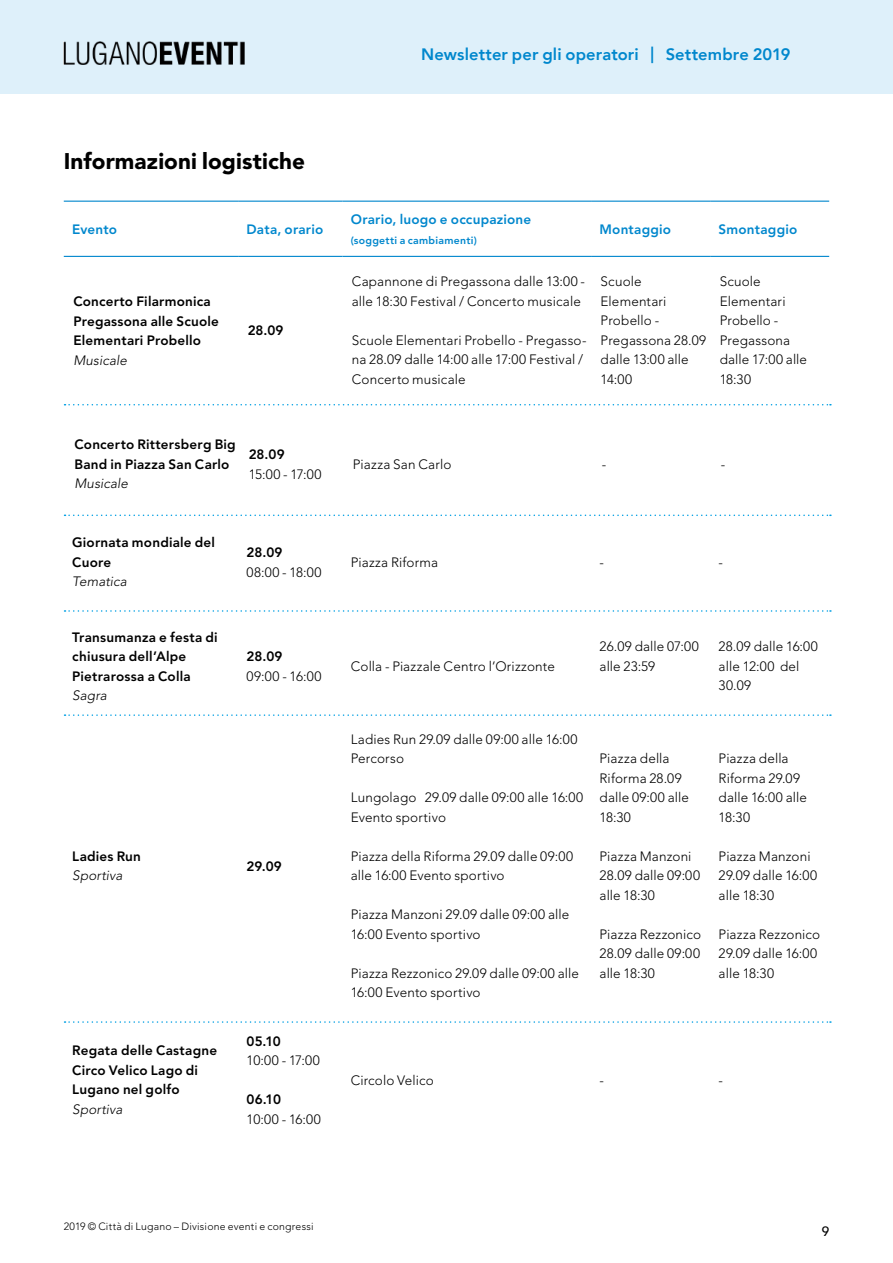
<style>
.page{position:relative;width:893px;height:1263px;background:#fff}
.page>*{position:absolute;margin:0;border:0;box-sizing:border-box;transform-origin:0 0}
.t1{font:900 22.5px "Avenir LT Std";letter-spacing:.005em;color:#000}
.t2{font:800 16.5px "Avenir";letter-spacing:.01em;color:#0087cd}
.t3{font:300 13.5px/19.5px "Avenir LT Std";letter-spacing:.01em;color:#000}
.t4{font:800 13.5px/19.5px "Avenir LT Std";letter-spacing:.015em;color:#000}
.t5{font:800 13.5px "Avenir LT Std";letter-spacing:.015em;color:#0087cd}
.t6{font:italic 300 13.5px "Avenir LT Std";letter-spacing:.005em;color:#000}
.t7{font:500 13.5px "Avenir";color:#000}
.t8{font:300 10.5px "Avenir LT Std";letter-spacing:.02em;color:#000}
.t9{font:800 10.5px "Avenir LT Std";letter-spacing:.025em;color:#0087cd}
</style>
<div class="page">
<div style="left:0;top:0;width:893px;height:94px;background:#def0fa"></div>
<img style="left:64px;top:41px;width:181px;height:23px">
<hr style="left:64px;top:201px;width:174px;height:1px;background:#0087cd">
<hr style="left:238px;top:201px;width:104px;height:1px;background:#0087cd">
<hr style="left:342px;top:201px;width:249px;height:1px;background:#0087cd">
<hr style="left:591px;top:201px;width:119px;height:1px;background:#0087cd">
<hr style="left:710px;top:201px;width:119px;height:1px;background:#0087cd">
<hr style="left:64px;top:256px;width:174px;height:1px;background:#0087cd">
<hr style="left:238px;top:256px;width:104px;height:1px;background:#0087cd">
<hr style="left:342px;top:256px;width:249px;height:1px;background:#0087cd">
<hr style="left:591px;top:256px;width:119px;height:1px;background:#0087cd">
<hr style="left:710px;top:256px;width:119px;height:1px;background:#0087cd">
<svg style="left:65px;top:514px;width:766px;height:2px"></svg>
<svg style="left:65px;top:610px;width:766px;height:2px"></svg>
<svg style="left:65px;top:714px;width:766px;height:2px"></svg>
<svg style="left:65px;top:404px;width:766px;height:1px"></svg>
<svg style="left:65px;top:1021px;width:766px;height:2px"></svg>
<p class="t2" style="left:421px;top:42px;width:371px">Newsletter per gli operatori | Settembre 2019</p>
<h1 class="t1" style="left:64px;top:148px;width:243px">Informazioni logistiche</h1>
<p class="t5" style="left:72px;top:221px;width:46px">Evento</p>
<p class="t5" style="left:247px;top:221px;width:78px">Data, orario</p>
<p class="t4" style="left:73px;top:292px;width:147px">Concerto Filarmonica<br>Pregassona alle Scuole<br>Elementari Probello</p>
<p class="t6" style="left:73px;top:352px;width:55px">Musicale</p>
<p class="t4" style="left:248px;top:321px;width:37px">28.09</p>
<p class="t4" style="left:74px;top:435px;width:163px">Concerto Rittersberg Big<br>Band in Piazza San Carlo</p>
<p class="t6" style="left:74px;top:476px;width:55px">Musicale</p>
<p class="t4" style="left:249px;top:445px;width:37px">28.09</p>
<p class="t3" style="left:249px;top:464px;width:74px">15:00 - 17:00</p>
<p class="t4" style="left:72px;top:533px;width:144px">Giornata mondiale del<br>Cuore</p>
<p class="t6" style="left:72px;top:574px;width:56px">Tematica</p>
<p class="t4" style="left:72px;top:627px;width:147px">Transumanza e festa di chiusura dell’Alpe<br>Pietrarossa a Colla</p>
<p class="t6" style="left:72px;top:688px;width:36px">Sagra</p>
<p class="t4" style="left:247px;top:543px;width:37px">28.09</p>
<p class="t3" style="left:247px;top:562px;width:76px">08:00 - 18:00</p>
<p class="t4" style="left:247px;top:647px;width:37px">28.09</p>
<p class="t3" style="left:247px;top:666px;width:76px">09:00 - 16:00</p>
<p class="t4" style="left:72px;top:846px;width:70px">Ladies Run</p>
<p class="t6" style="left:72px;top:868px;width:52px">Sportiva</p>
<p class="t4" style="left:247px;top:856px;width:37px">29.09</p>
<p class="t4" style="left:72px;top:1041px;width:146px">Regata delle Castagne<br>Circo Velico Lago di<br>Lugano nel golfo</p>
<p class="t6" style="left:72px;top:1101px;width:52px">Sportiva</p>
<p class="t4" style="left:247px;top:1031px;width:36px">05.10</p>
<p class="t3" style="left:247px;top:1051px;width:75px">10:00 - 17:00</p>
<p class="t4" style="left:247px;top:1090px;width:36px">06.10</p>
<p class="t3" style="left:247px;top:1109px;width:76px">10:00 - 16:00</p>
<p class="t5" style="left:351px;top:211px;width:182px">Orario, luogo e occupazione</p>
<p class="t9" style="left:351px;top:234px;width:128px">(soggetti a cambiamenti)</p>
<p class="t3" style="left:352px;top:272px;width:235px">Capannone di Pregassona dalle 13:00 - alle 18:30 Festival / Concerto musicale</p>
<p class="t3" style="left:352px;top:331px;width:236px">Scuole Elementari Probello - Pregasso&shy;na 28.09 dalle 14:00 alle 17:00 Festival /<br>Concerto musicale</p>
<p class="t5" style="left:600px;top:221px;width:73px">Montaggio</p>
<p class="t5" style="left:719px;top:221px;width:80px">Smontaggio</p>
<p class="t3" style="left:601px;top:272px;width:107px">Scuole<br>Elementari<br>Probello -<br>Pregassona 28.09 dalle 13:00 alle<br>14:00</p>
<p class="t3" style="left:720px;top:272px;width:89px">Scuole<br>Elementari<br>Probello -<br>Pregassona dalle 17:00 alle<br>18:30</p>
<p class="t3" style="left:353px;top:454px;width:100px">Piazza San Carlo</p>
<p class="t3" style="left:602px;top:454px;width:6px">-</p>
<p class="t3" style="left:721px;top:454px;width:6px">-</p>
<p class="t3" style="left:351px;top:552px;width:89px">Piazza Riforma</p>
<p class="t3" style="left:600px;top:552px;width:6px">-</p>
<p class="t3" style="left:719px;top:552px;width:6px">-</p>
<p class="t3" style="left:351px;top:656px;width:206px">Colla - Piazzale Centro l’Orizzonte</p>
<p class="t3" style="left:600px;top:637px;width:101px">26.09 dalle 07:00 alle 23:59</p>
<p class="t3" style="left:719px;top:637px;width:101px">28.09 dalle 16:00 alle 12:00 del<br>30.09</p>
<p class="t3" style="left:351px;top:729px;width:228px">Ladies Run 29.09 dalle 09:00 alle 16:00<br>Percorso</p>
<p class="t3" style="left:351px;top:788px;width:234px">Lungolago 29.09 dalle 09:00 alle 16:00<br>Evento sportivo</p>
<p class="t3" style="left:351px;top:846px;width:224px">Piazza della Riforma 29.09 dalle 09:00 alle 16:00 Evento sportivo</p>
<p class="t3" style="left:351px;top:905px;width:220px">Piazza Manzoni 29.09 dalle 09:00 alle<br>16:00 Evento sportivo</p>
<p class="t3" style="left:351px;top:963px;width:230px">Piazza Rezzonico 29.09 dalle 09:00 alle<br>16:00 Evento sportivo</p>
<p class="t3" style="left:600px;top:749px;width:91px">Piazza della<br>Riforma 28.09 dalle 09:00 alle<br>18:30</p>
<p class="t3" style="left:600px;top:846px;width:102px">Piazza Manzoni<br>28.09 dalle 09:00 alle 18:30</p>
<p class="t3" style="left:600px;top:924px;width:103px;text-align:justify">Piazza Rezzonico 28.09 dalle 09:00 alle 18:30</p>
<p class="t3" style="left:719px;top:749px;width:90px">Piazza della<br>Riforma 29.09 dalle 16:00 alle<br>18:30</p>
<p class="t3" style="left:719px;top:846px;width:100px">Piazza Manzoni<br>29.09 dalle 16:00 alle 18:30</p>
<p class="t3" style="left:719px;top:924px;width:103px">Piazza Rezzonico<br>29.09 dalle 16:00 alle 18:30</p>
<p class="t3" style="left:351px;top:1070px;width:84px">Circolo Velico</p>
<p class="t3" style="left:600px;top:1070px;width:6px">-</p>
<p class="t3" style="left:719px;top:1070px;width:6px">-</p>
<p class="t8" style="left:64px;top:1220px;width:251px">2019 © Città di Lugano – Divisione eventi e congressi</p>
<p class="t7" style="left:822px;top:1219px;width:9px">9</p>
</div>
